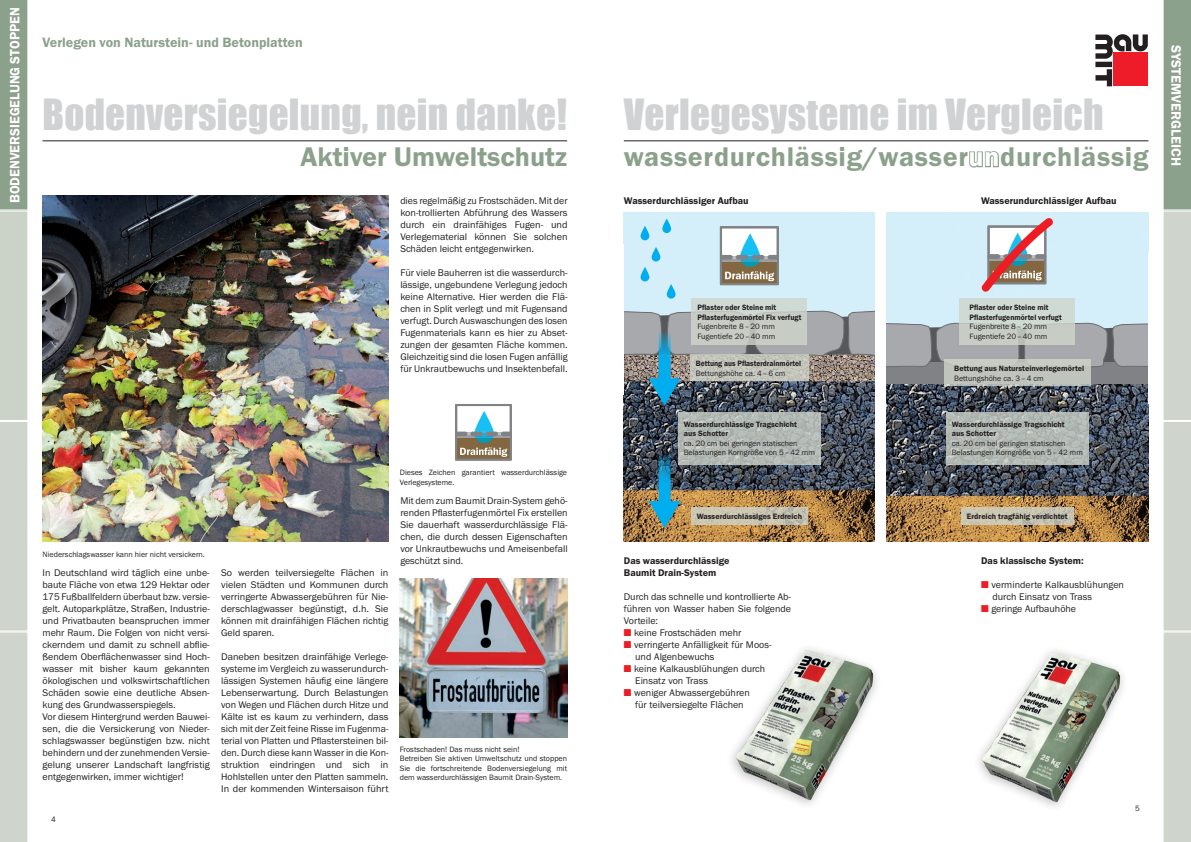
<style>
.page{position:relative;width:1191px;height:842px;background:#fff}
.page>*{position:absolute;margin:0;border:0;box-sizing:border-box;transform-origin:0 0}
.t1{font:39.5px "Impact";letter-spacing:.005em;color:#d1d2d4}
.t2{font:28px "BM Franklin Gothic URW Dem";letter-spacing:.025em;color:#8ca18b}
.t3{font:28px "BM Franklin Gothic URW Dem";color:#8ca18b}
.t4{font:14px "BM Franklin Gothic URW Dem";color:#fff}
.t5{font:14px "BM Franklin Gothic URW Dem";color:#8ca18b}
.t6{font:10px/12px "BM Franklin Gothic URW Boo";color:#231f20;text-align:justify}
.t7{font:10px/12px "BM Franklin Gothic URW Dem";color:#231f20}
.t8{font:8px/9.6px "BM Franklin Gothic URW Boo";color:#231f20}
.t9{font:8px/9.6px "BM Franklin Gothic URW Dem";color:#231f20}
.t10{font:8px/9.6px "BM Franklin Gothic URW Dem";color:#231f20;scale:.95 1}
.t11{font:8px "BM Franklin Gothic URW Dem";color:#231f20;scale:.93 1}
.s1{color:#fff}
.s2{color:#ee1d23}
</style>
<div class="page">
<hr style="left:43px;top:140px;width:524px;height:1px;background:#231f20">
<hr style="left:624px;top:140px;width:524px;height:1px;background:#231f20">
<svg style="left:0;top:0;width:28px;height:842px;background:#bfc8bc"></svg>
<img style="left:400px;top:578px;width:167px;height:159px">
<img style="left:624px;top:213px;width:251px;height:328px">
<svg style="left:651px;top:247px;width:9px;height:14px"></svg>
<svg style="left:666px;top:284px;width:9px;height:15px"></svg>
<svg style="left:640px;top:267px;width:9px;height:14px"></svg>
<svg style="left:662px;top:218px;width:9px;height:15px"></svg>
<svg style="left:640px;top:226px;width:9px;height:14px"></svg>
<img style="left:648px;top:450px;width:32px;height:78px">
<img style="left:623px;top:295px;width:252px;height:111px">
<svg style="left:690px;top:354px;width:118px;height:27px;background:#c2c4bb"></svg>
<svg style="left:691px;top:508px;width:116px;height:17px;background:#c7c3b0"></svg>
<img style="left:43px;top:196px;width:345px;height:345px">
<svg style="left:692px;top:299px;width:115px;height:46px;background:#c8cfc8"></svg>
<svg style="left:886px;top:0;width:305px;height:842px"></svg>
<svg style="left:455px;top:404px;width:57px;height:57px"></svg>
<svg style="left:720px;top:226px;width:59px;height:59px"></svg>
<img style="left:731px;top:643px;width:156px;height:160px">
<div style="left:944px;top:359px;width:146px;height:27px;background:#bfc4bd"></div>
<svg style="left:678px;top:412px;width:142px;height:52px;background:#b2b8b3"></svg>
<svg style="left:946px;top:412px;width:142px;height:52px;background:#b2b8b4"></svg>
<h3 class="t4" style="left:6px;top:203px;width:197px;rotate:-90deg">BODENVERSIEGELUNG STOPPEN</h3>
<h3 class="t5" style="left:43px;top:34px;width:262px">Verlegen von Naturstein- und Betonplatten</h3>
<h1 class="t1" style="left:43px;top:90px;width:526px">Bodenversiegelung, nein danke!</h1>
<h2 class="t3" style="left:300px;top:140px;width:268px">Aktiver Umweltschutz</h2>
<p class="t6" style="left:400px;top:195px;width:169px">dies regelmäßig zu Frostschäden. Mit der kon-trollierten Abführung des Wassers durch ein drainfähiges Fugen- und Verlegematerial können Sie solchen Schäden leicht entgegenwirken.</p>
<p class="t6" style="left:400px;top:267px;width:169px">Für viele Bauherren ist die wasserdurch&shy;lässige, ungebundene Verlegung jedoch keine Alternative. Hier werden die Flä&shy;chen in Split verlegt und mit Fugensand verfugt. Durch Auswaschungen des losen Fugenmaterials kann es hier zu Abset&shy;zungen der gesamten Fläche kommen.<br>Gleichzeitig sind die losen Fugen anfällig für Unkrautbewuchs und Insektenbefall.</p>
<p class="t8" style="left:43px;top:549px;width:164px">Niederschlagswasser kann hier nicht versickern.</p>
<p class="t6" style="left:43px;top:567px;width:169px;text-align:left">In Deutschland wird täglich eine unbe&shy;baute Fläche von etwa 129 Hektar oder 175 Fußballfeldern überbaut bzw. versie&shy;gelt. Autoparkplätze, Straßen, Industrie&shy;und Privatbauten beanspruchen immer mehr Raum. Die Folgen von nicht versi&shy;ckerndem und damit zu schnell abflie&shy;ßendem Oberflächenwasser sind Hoch&shy;wasser mit bisher kaum gekannten ökologischen und volkswirtschaftlichen Schäden sowie eine deutliche Absen&shy;kung des Grundwasserspiegels.<br>Vor diesem Hintergrund werden Bauwei&shy;sen, die die Versickerung von Nieder&shy;schlagswasser begünstigen bzw. nicht behindern und der zunehmenden Versie&shy;gelung unserer Landschaft langfristig entgegenwirken, immer wichtiger!</p>
<p class="t8" style="left:51px;top:815px;width:6px">4</p>
<p class="t6" style="left:221px;top:567px;width:169px">So werden teilversiegelte Flächen in vielen Städten und Kommunen durch verringerte Abwassergebühren für Nie&shy;derschlagwasser begünstigt, d.h. Sie können mit drainfähigen Flächen richtig Geld sparen.</p>
<p class="t6" style="left:221px;top:651px;width:169px">Daneben besitzen drainfähige Verlege&shy;systeme im Vergleich zu wasserundurch&shy;lässigen Systemen häufig eine längere Lebenserwartung. Durch Belastungen von Wegen und Flächen durch Hitze und Kälte ist es kaum zu verhindern, dass sich mit der Zeit feine Risse im Fugenma&shy;terial von Platten und Pflastersteinen bil&shy;den. Durch diese kann Wasser in die Kon&shy;struktion eindringen und sich in Hohlstellen unter den Platten sammeln.<br>In der kommenden Wintersaison führt</p>
<p class="t8" style="left:400px;top:468px;width:169px">Dieses Zeichen garantiert wasserdurchlässige<br>Verlegesysteme.</p>
<p class="t6" style="left:400px;top:495px;width:169px">Mit dem zum Baumit Drain-System gehö&shy;renden Pflasterfugenmörtel Fix erstellen Sie dauerhaft wasserdurchlässige Flä&shy;chen, die durch dessen Eigenschaften vor Unkrautbewuchs und Ameisenbefall geschützt sind.</p>
<p class="t8" style="left:400px;top:744px;width:169px">Frostschaden! Das muss nicht sein!<br>Betreiben Sie aktiven Umweltschutz und stoppen Sie die fortschreitende Bodenversiegelung mit dem wasserdurchlässigen Baumit Drain-System.</p>
<h1 class="t1" style="left:624px;top:90px;width:481px">Verlegesysteme im Vergleich</h1>
<h2 class="t2" style="left:624px;top:140px;width:526px">wasserdurchlässig/wasser<span class="s1">un</span>durchlässig</h2>
<p class="t7" style="left:624px;top:195px;width:126px">Wasserdurchlässiger Aufbau</p>
<p class="t7" style="left:981px;top:195px;width:137px">Wasserundurchlässiger Aufbau</p>
<h3 class="t4" style="left:1184px;top:45px;width:123px;rotate:90deg">SYSTEMVERGLEICH</h3>
<p class="t10" style="left:697px;top:303px;width:111px">Pflaster oder Steine mit<br>Pflasterfugenmörtel Fix verfugt</p>
<p class="t8" style="left:697px;top:322px;width:79px">Fugenbreite 8–20 mm<br>Fugentiefe 20–40 mm</p>
<p class="t10" style="left:969px;top:303px;width:99px">Pflaster oder Steine mit<br>Pflasterfugenmörtel verfugt</p>
<p class="t8" style="left:969px;top:322px;width:79px">Fugenbreite 8–20 mm<br>Fugentiefe 20–40 mm</p>
<p class="t11" style="left:696px;top:358px;width:114px">Bettung aus Pflasterdrainmörtel</p>
<p class="t8" style="left:696px;top:368px;width:91px">Bettungshöhe ca. 4–6 cm</p>
<p class="t9" style="left:954px;top:364px;width:131px">Bettung aus Natursteinverlegemörtel</p>
<p class="t8" style="left:954px;top:373px;width:91px">Bettungshöhe ca. 3–4 cm</p>
<p class="t9" style="left:684px;top:419px;width:115px">Wasserdurchlässige Tragschicht aus Schotter</p>
<p class="t8" style="left:684px;top:438px;width:133px">ca. 20 cm bei geringen statischen<br>Belastungen Korngröße von 5–42 mm</p>
<p class="t9" style="left:951px;top:419px;width:115px">Wasserdurchlässige Tragschicht aus Schotter</p>
<p class="t8" style="left:951px;top:438px;width:133px">ca. 20 cm bei geringen statischen<br>Belastungen Korngröße von 5–42 mm</p>
<p class="t9" style="left:696px;top:512px;width:107px">Wasserdurchlässiges Erdreich</p>
<p class="t9" style="left:967px;top:512px;width:102px">Erdreich tragfähig verdichtet</p>
<p class="t7" style="left:624px;top:555px;width:107px">Das wasserdurchlässige<br>Baumit Drain-System</p>
<p class="t6" style="left:624px;top:591px;width:169px">Durch das schnelle und kontrollierte Ab&shy;führen von Wasser haben Sie folgende Vorteile:</p>
<p class="t6" style="left:624px;top:627px;width:119px"><span class="s2">■</span> keine Frostschäden mehr</p>
<p class="t6" style="left:635px;top:639px;width:138px;text-indent:-11px"><span class="s2">■</span> verringerte Anfälligkeit für Moos&shy;und Algenbewuchs</p>
<p class="t6" style="left:635px;top:663px;width:132px;text-indent:-11px"><span class="s2">■</span> keine Kalkausblühungen durch<br>Einsatz von Trass</p>
<p class="t6" style="left:624px;top:687px;width:127px;text-align:center"><span class="s2">■</span> weniger Abwassergebühren für teilversiegelte Flächen</p>
<p class="t7" style="left:981px;top:555px;width:104px">Das klassische System:</p>
<p class="t6" style="left:992px;top:579px;width:133px;text-indent:-11px"><span class="s2">■</span> verminderte Kalkausblühungen durch Einsatz von Trass</p>
<p class="t6" style="left:981px;top:603px;width:96px"><span class="s2">■</span> geringe Aufbauhöhe</p>
<p class="t8" style="left:1135px;top:804px;width:6px">5</p>
</div>
